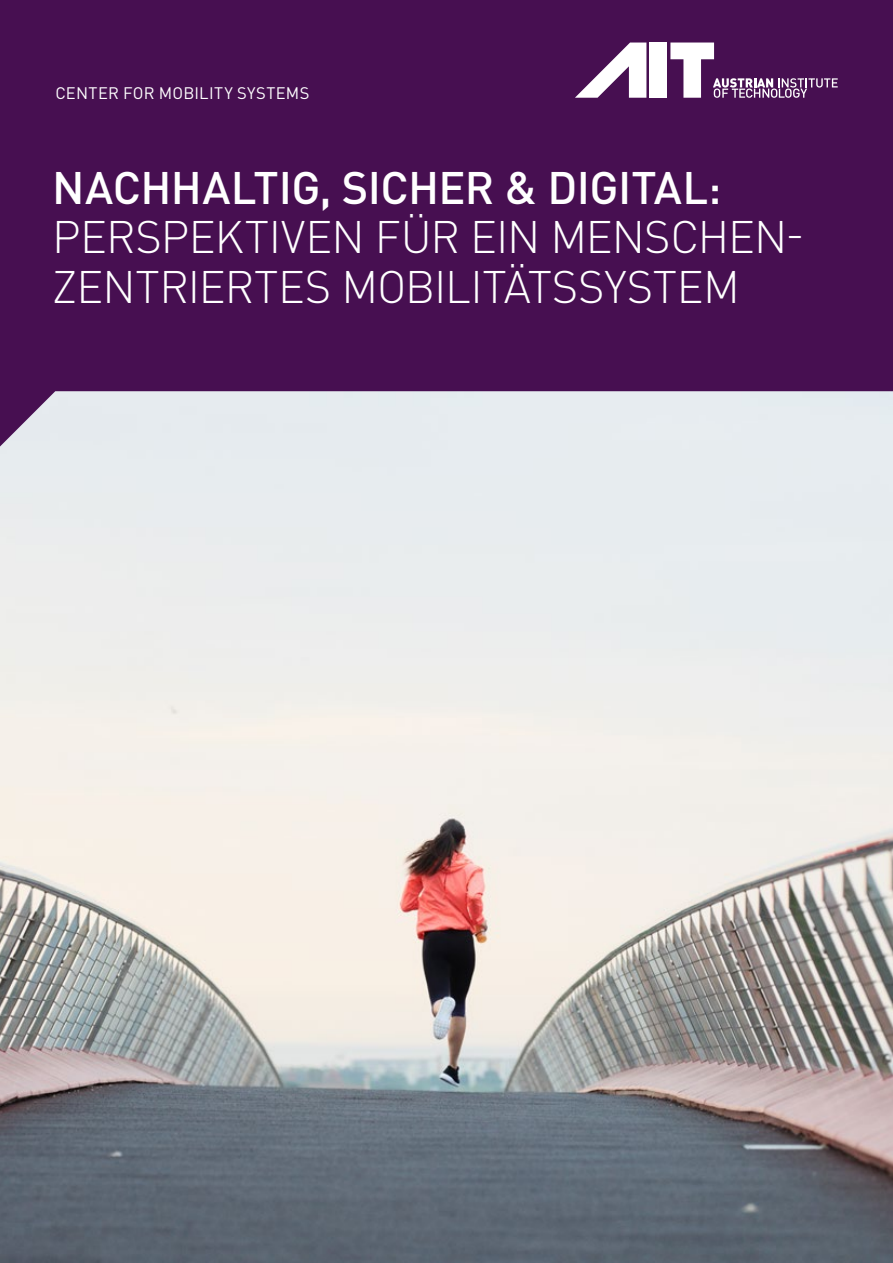
<style>
.page{position:relative;width:893px;height:1263px;background:#470f51}
.page>*{position:absolute;margin:0;border:0;box-sizing:border-box;transform-origin:0 0}
.t1{font:300 45px/49.5px "DINOT";letter-spacing:-.02em;color:#fff}
.t2{font:500 45px "DINOT";letter-spacing:-.01em;color:#fff}
.t3{font:16.5px "DINOT";letter-spacing:.015em;color:#fff}
</style>
<div class="page">
<img style="left:0;top:391px;width:893px;height:872px">
<svg style="left:670px;top:43px;width:168px;height:55px"></svg>
<div style="left:650px;top:43px;width:17px;height:55px;background:#fff"></div>
<svg style="left:575px;top:43px;width:71px;height:55px"></svg>
<p class="t3" style="left:55px;top:80px;width:256px">CENTER FOR MOBILITY SYSTEMS</p>
<p class="t2" style="left:52px;top:159px;width:670px">NACHHALTIG, SICHER &amp; DIGITAL:</p>
<p class="t1" style="left:52px;top:212px;width:754px">PERSPEKTIVEN FÜR EIN MENSCHEN-<br>ZENTRIERTES MOBILITÄTSSYSTEM</p>
</div>
